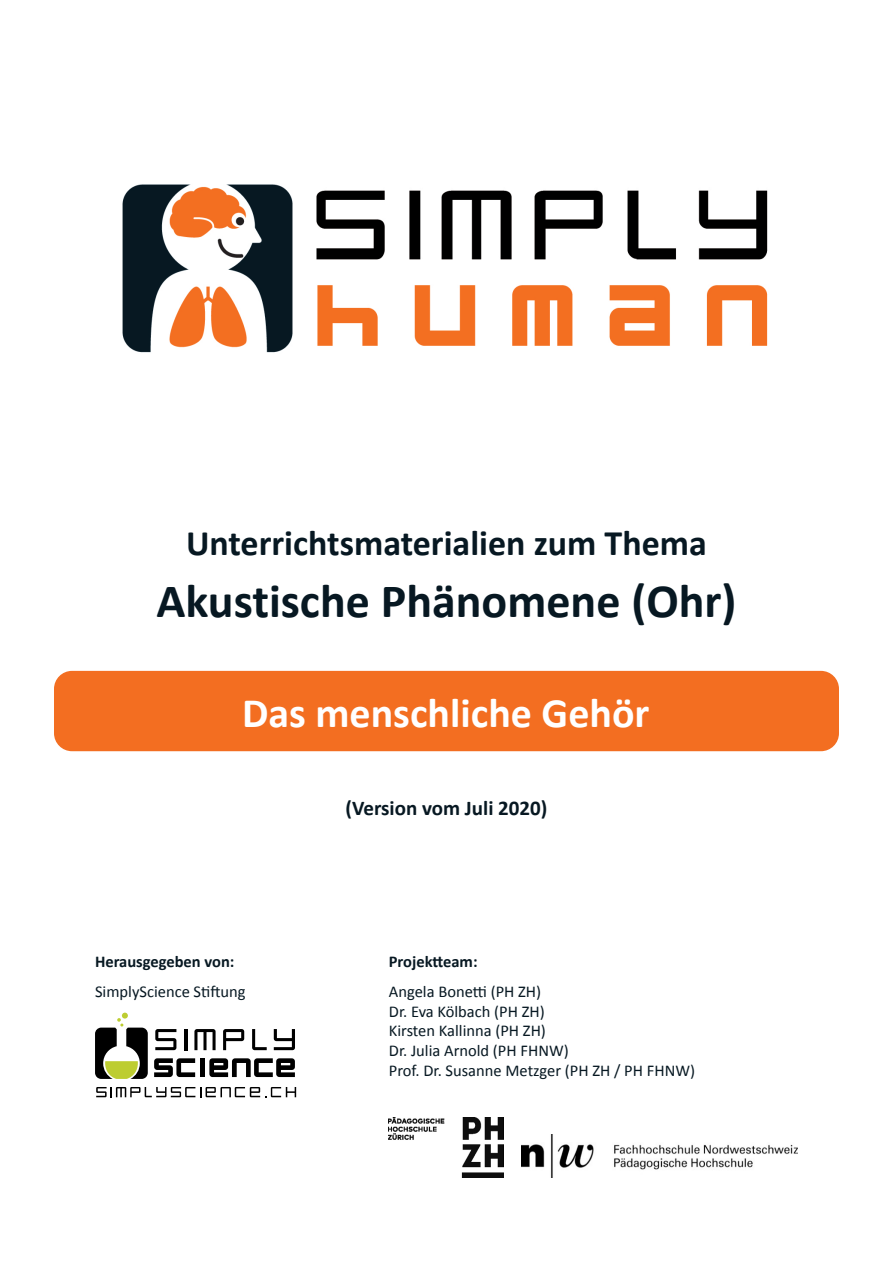
<style>
.page{position:relative;width:893px;height:1263px;background:#fff}
.page>*{position:absolute;margin:0;border:0;box-sizing:border-box;transform-origin:0 0}
.LP_Haupttext{font:700 48px "Calibri";color:#071822}
.t1{font:700 42px "Calibri";color:#fff}
.LP_Haupttext-2{font:700 36px "Calibri";color:#071822}
.LP_Haupttext-3{font:700 21px "Calibri";color:#071822}
.LP_Haupttext-4{font:16.5px "Calibri";color:#071822}
.LP_Haupttext-5{font:700 16.5px "Calibri";color:#071822}
</style>
<div class="page">
<div style="left:54px;top:671px;width:785px;height:80px;background:#f36e21;border-radius:18px"></div>
<img style="left:122px;top:184px;width:646px;height:169px">
<svg style="left:154px;top:1058px;width:41px;height:19px"></svg>
<div style="left:200px;top:1058px;width:5px;height:19px;background:#000"></div>
<svg style="left:209px;top:1058px;width:86px;height:19px"></svg>
<svg style="left:155px;top:1029px;width:21px;height:21px"></svg>
<hr style="left:184px;top:1029px;width:3px;height:21px;background:#000">
<svg style="left:194px;top:1029px;width:22px;height:21px"></svg>
<svg style="left:223px;top:1029px;width:21px;height:21px"></svg>
<svg style="left:252px;top:1029px;width:15px;height:21px"></svg>
<svg style="left:274px;top:1029px;width:21px;height:21px"></svg>
<svg style="left:95px;top:1013px;width:53px;height:66px"></svg>
<svg style="left:96px;top:1087px;width:200px;height:11px"></svg>
<img style="left:389px;top:1117px;width:115px;height:60px">
<img style="left:521px;top:1134px;width:277px;height:43px">
<p class="LP_Haupttext-2" style="left:186px;top:520px;width:522px">Unterrichtsmaterialien zum Thema</p>
<p class="LP_Haupttext" style="left:156px;top:570px;width:582px">Akustische Phänomene (Ohr)</p>
<p class="t1" style="left:242px;top:686px;width:409px">Das menschliche Gehör</p>
<p class="LP_Haupttext-3" style="left:346px;top:794px;width:203px">(Version vom Juli 2020)</p>
<p class="LP_Haupttext-5" style="left:95px;top:951px;width:141px">Herausgegeben von:</p>
<p class="LP_Haupttext-5" style="left:389px;top:951px;width:90px">Projektteam:</p>
<p class="LP_Haupttext-4" style="left:389px;top:981px;width:154px">Angela Bonetti (PH ZH)</p>
<p class="LP_Haupttext-4" style="left:389px;top:1001px;width:157px">Dr. Eva Kölbach (PH ZH)</p>
<p class="LP_Haupttext-4" style="left:389px;top:1020px;width:159px">Kirsten Kallinna (PH ZH)</p>
<p class="LP_Haupttext-4" style="left:389px;top:1040px;width:181px">Dr. Julia Arnold (PH FHNW)</p>
<p class="LP_Haupttext-4" style="left:389px;top:1060px;width:308px">Prof. Dr. Susanne Metzger (PH ZH / PH FHNW)</p>
<p class="LP_Haupttext-4" style="left:95px;top:981px;width:152px">SimplyScience Stiftung</p>
</div>
